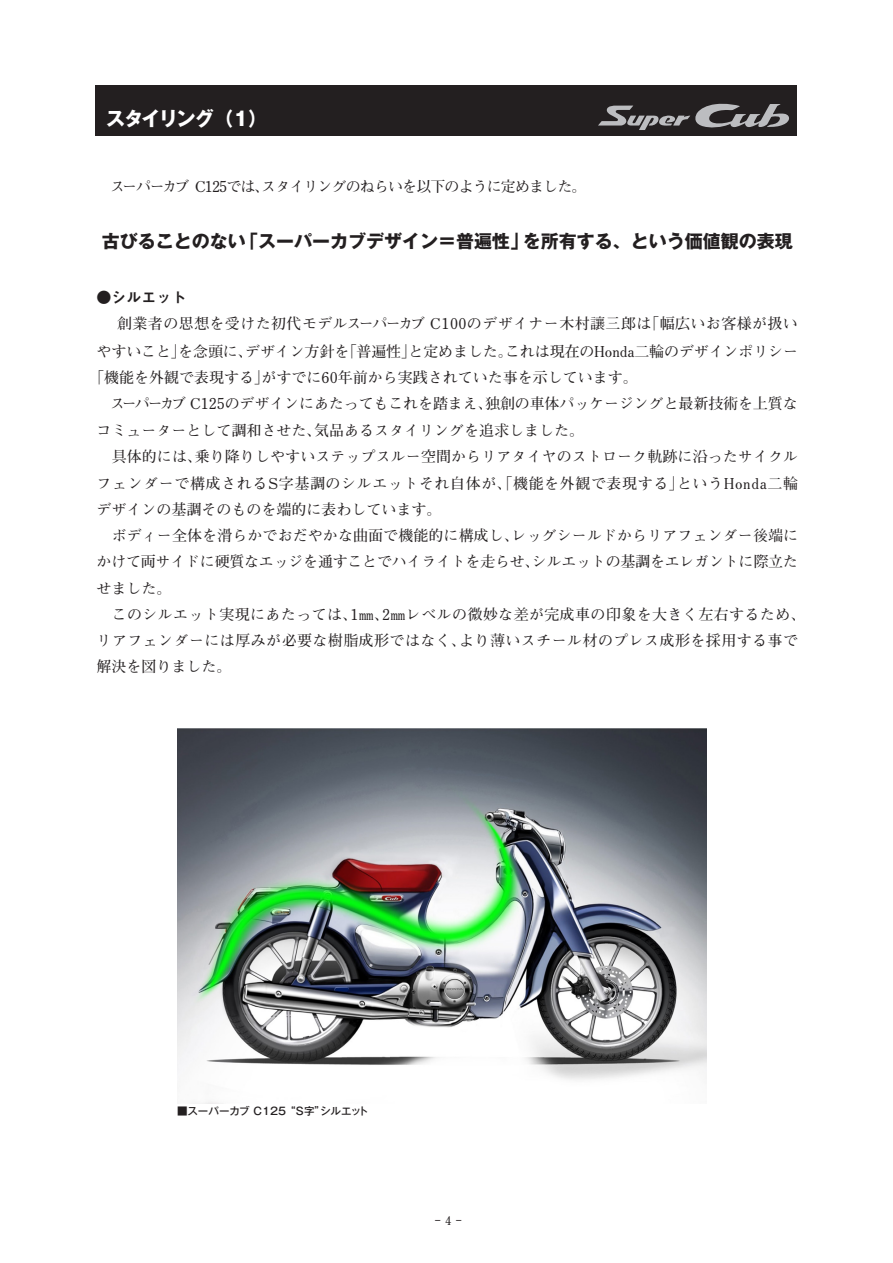
<style>
.page{position:relative;width:893px;height:1263px;background:#fff}
.page>*{position:absolute;margin:0;border:0;box-sizing:border-box;transform-origin:0 0}
.t1{font:700 19.5px "Gothic MB101 Pro";letter-spacing:-.08em;color:#fff}
.t2{font:700 18px "Gothic MB101 Pr 6 N";color:#231f20}
.t3{font:700 15px "Futo Min A101 Pro";color:#231f20}
.t4{font:700 15px "Futo Min A101 Pro";letter-spacing:.025em;color:#231f20}
.t5{font:700 15px "Futo Min A101 Pro";letter-spacing:.04em;color:#231f20}
.t6{font:700 15px "Futo Min A101 Pro";letter-spacing:.03em;color:#231f20}
.t7{font:700 15px "Futo Min A101 Pro";letter-spacing:-.06em;color:#231f20}
.t8{font:15px "Midashi Go Pr 6 N MB31";color:#231f20}
.t9{font:700 12px "Futo Min A101 Pro";color:#231f20}
.t10{font:500 10.5px "Gothic MB101 Pro";letter-spacing:.01em;color:#231f20}
</style>
<div class="page">
<div style="left:95px;top:85px;width:701px;height:50px;background:#231f20"></div>
<svg style="left:598px;top:103px;width:191px;height:27px"></svg>
<img style="left:177px;top:728px;width:529px;height:375px">
<h1 class="t1" style="left:106px;top:102px;width:163px">スタイリング（1）</h1>
<p class="t7" style="left:110px;top:175px;width:478px">スーパーカブ C125では、スタイリングのねらいを以下のように定めました。</p>
<p class="t2" style="left:102px;top:226px;width:693px">古びることのない「スーパーカブデザイン＝普遍性」を所有する、という価値観の表現</p>
<p class="t8" style="left:97px;top:286px;width:91px">●シルエット</p>
<p class="t4" style="left:102px;top:312px;width:698px">　創業者の思想を受けた初代モデルスーパーカブ C100のデザイナー木村讓三郎は「幅広いお客様が扱い</p>
<p class="t3" style="left:97px;top:339px;width:703px">やすいこと」を念頭に、デザイン方針を「普遍性」と定めました。これは現在のHonda二輪のデザインポリシー</p>
<p class="t3" style="left:89px;top:365px;width:550px">「機能を外観で表現する」がすでに60年前から実践されていた事を示しています。</p>
<p class="t3" style="left:110px;top:392px;width:689px">スーパーカブ C125のデザインにあたってもこれを踏まえ、独創の車体パッケージングと最新技術を上質な</p>
<p class="t3" style="left:97px;top:419px;width:489px">コミューターとして調和させた、気品あるスタイリングを追求しました。</p>
<p class="t3" style="left:97px;top:445px;width:703px">　具体的には、乗り降りしやすいステップスルー空間からリアタイヤのストローク軌跡に沿ったサイクル</p>
<p class="t5" style="left:97px;top:471px;width:703px">フェンダーで構成されるS字基調のシルエットそれ自体が、「機能を外観で表現する」というHonda二輪</p>
<p class="t3" style="left:97px;top:497px;width:346px">デザインの基調そのものを端的に表わしています。</p>
<p class="t3" style="left:97px;top:524px;width:703px">　ボディー全体を滑らかでおだやかな曲面で機能的に構成し、レッグシールドからリアフェンダー後端に</p>
<p class="t3" style="left:97px;top:550px;width:703px">かけて両サイドに硬質なエッジを通すことでハイライトを走らせ、シルエットの基調をエレガントに際立た</p>
<p class="t3" style="left:97px;top:576px;width:76px">せました。</p>
<p class="t4" style="left:112px;top:602px;width:695px">このシルエット実現にあたっては、1㎜、2㎜レベルの微妙な差が完成車の印象を大きく左右するため、</p>
<p class="t6" style="left:97px;top:629px;width:703px">リアフェンダーには厚みが必要な樹脂成形ではなく、より薄いスチール材のプレス成形を採用する事で</p>
<p class="t3" style="left:97px;top:655px;width:136px">解決を図りました。</p>
<p class="t10" style="left:177px;top:1102px;width:193px">■スーパーカブ C125 “S字”シルエット</p>
<p class="t9" style="left:435px;top:1209px;width:28px">‒4‒</p>
</div>
